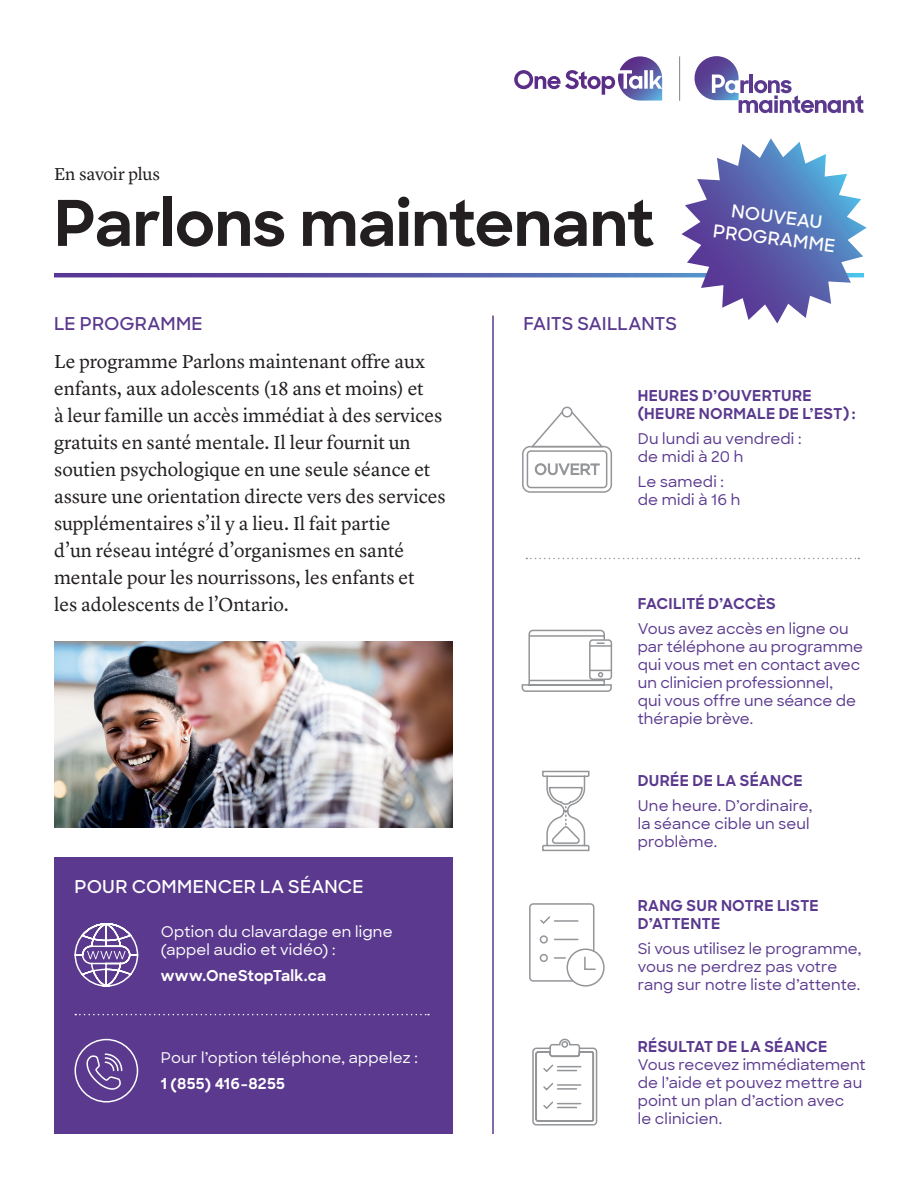
<style>
.page{position:relative;width:918px;height:1188px;background:#fff}
.page>*{position:absolute;margin:0;border:0;box-sizing:border-box;transform-origin:0 0}
.t1{font:700 63px "Sharp Sans";letter-spacing:-.01em;color:#231f20}
.t2{font:19.5px/27px "Lyon Text";color:#231f20}
.t3{font:600 18px "Sharp Sans";letter-spacing:.015em;color:#fff}
.t4{font:600 18px "Sharp Sans";color:#5a398e}
.t5{font:18px "Lyon Text";letter-spacing:-.015em;color:#231f20}
.t6{font:500 15px/18px "Sharp Sans";letter-spacing:.005em;color:#5a398e}
.t7{font:700 15px/18px "Sharp Sans";letter-spacing:.02em;color:#5a398e}
.t8{font:500 15px/18px "Sharp Sans";letter-spacing:.015em;color:#fff}
.t9{font:700 15px "Sharp Sans";letter-spacing:.015em;color:#fff}
.t10{font:700 15px "Sharp Sans";color:#5a398e}
</style>
<div class="page">
<div style="left:54px;top:858px;width:399px;height:276px;background:#5a398e"></div>
<svg style="left:514px;top:56px;width:148px;height:45px"></svg>
<svg style="left:695px;top:56px;width:168px;height:57px"></svg>
<hr style="left:679px;top:56px;width:1px;height:45px;background:#808285">
<svg style="left:54px;top:273px;width:627px;height:4px;background:#5856a6"></svg>
<svg style="left:681px;top:138px;width:186px;height:186px"></svg>
<svg style="left:532px;top:1038px;width:66px;height:88px"></svg>
<svg style="left:542px;top:770px;width:48px;height:82px"></svg>
<div style="left:567px;top:948px;width:38px;height:39px;border:2px solid #939598;border-radius:50%"></div>
<svg style="left:529px;top:903px;width:68px;height:79px"></svg>
<svg style="left:521px;top:629px;width:92px;height:63px"></svg>
<svg style="left:526px;top:558px;width:333px;height:1px"></svg>
<svg style="left:75px;top:1014px;width:354px;height:1px"></svg>
<svg style="left:74px;top:923px;width:65px;height:64px"></svg>
<svg style="left:74px;top:1038px;width:65px;height:65px"></svg>
<img style="left:54px;top:642px;width:399px;height:185px">
<hr style="left:492px;top:316px;width:2px;height:818px;background:#5a398e">
<svg style="left:522px;top:406px;width:90px;height:87px"></svg>
<p class="t5" style="left:54px;top:160px;width:107px">En savoir plus</p>
<p class="t1" style="left:54px;top:176px;width:602px">Parlons maintenant</p>
<p class="t4" style="left:54px;top:310px;width:150px">LE PROGRAMME</p>
<p class="t4" style="left:523px;top:310px;width:155px">FAITS SAILLANTS</p>
<p class="t3" style="left:733px;top:198px;width:93px;rotate:7deg">NOUVEAU</p>
<p class="t3" style="left:715px;top:217px;width:124px;rotate:7deg">PROGRAMME</p>
<p class="t2" style="left:54px;top:347px;width:393px">Le programme Parlons maintenant offre aux enfants, aux adolescents (18 ans et moins) et<br>à leur famille un accès immédiat à des services gratuits en santé mentale. Il leur fournit un soutien psychologique en une seule séance et assure une orientation directe vers des services supplémentaires s’il y a lieu. Il fait partie</p>
<p class="t2" style="left:54px;top:536px;width:362px">d’un réseau intégré d’organismes en santé mentale pour les nourrissons, les enfants et les adolescents de l’Ontario.</p>
<p class="t3" style="left:75px;top:874px;width:291px">POUR COMMENCER LA SÉANCE</p>
<p class="t8" style="left:161px;top:922px;width:233px">Option du clavardage en ligne (appel audio et vidéo) :</p>
<p class="t9" style="left:161px;top:964px;width:167px">www.OneStopTalk.ca</p>
<p class="t8" style="left:161px;top:1048px;width:258px">Pour l’option téléphone, appelez :</p>
<p class="t9" style="left:161px;top:1073px;width:126px">1 (855) 416-8255</p>
<p class="t7" style="left:638px;top:386px;width:220px">HEURES D’OUVERTURE (HEURE NORMALE DE L’EST) :</p>
<p class="t6" style="left:638px;top:429px;width:165px">Du lundi au vendredi :</p>
<p class="t6" style="left:638px;top:447px;width:107px">de midi à 20 h</p>
<p class="t6" style="left:638px;top:471px;width:88px">Le samedi :</p>
<p class="t6" style="left:638px;top:489px;width:104px">de midi à 16 h</p>
<p class="t10" style="left:638px;top:592px;width:140px">FACILITÉ D’ACCÈS</p>
<p class="t6" style="left:638px;top:619px;width:227px">Vous avez accès en ligne ou par téléphone au programme qui vous met en contact avec un clinicien professionnel,<br>qui vous offre une séance de thérapie brève.</p>
<p class="t7" style="left:638px;top:771px;width:167px">DURÉE DE LA SÉANCE</p>
<p class="t6" style="left:638px;top:796px;width:176px">Une heure. D’ordinaire, la séance cible un seul problème.</p>
<p class="t7" style="left:638px;top:896px;width:183px">RANG SUR NOTRE LISTE</p>
<p class="t10" style="left:638px;top:913px;width:84px">D’ATTENTE</p>
<p class="t6" style="left:638px;top:939px;width:225px">Si vous utilisez le programme, vous ne perdrez pas votre rang sur notre liste d’attente.</p>
<p class="t7" style="left:638px;top:1037px;width:191px">RÉSULTAT DE LA SÉANCE</p>
<p class="t6" style="left:638px;top:1055px;width:230px">Vous recevez immédiatement de l’aide et pouvez mettre au point un plan d’action avec<br>le clinicien.</p>
</div>
